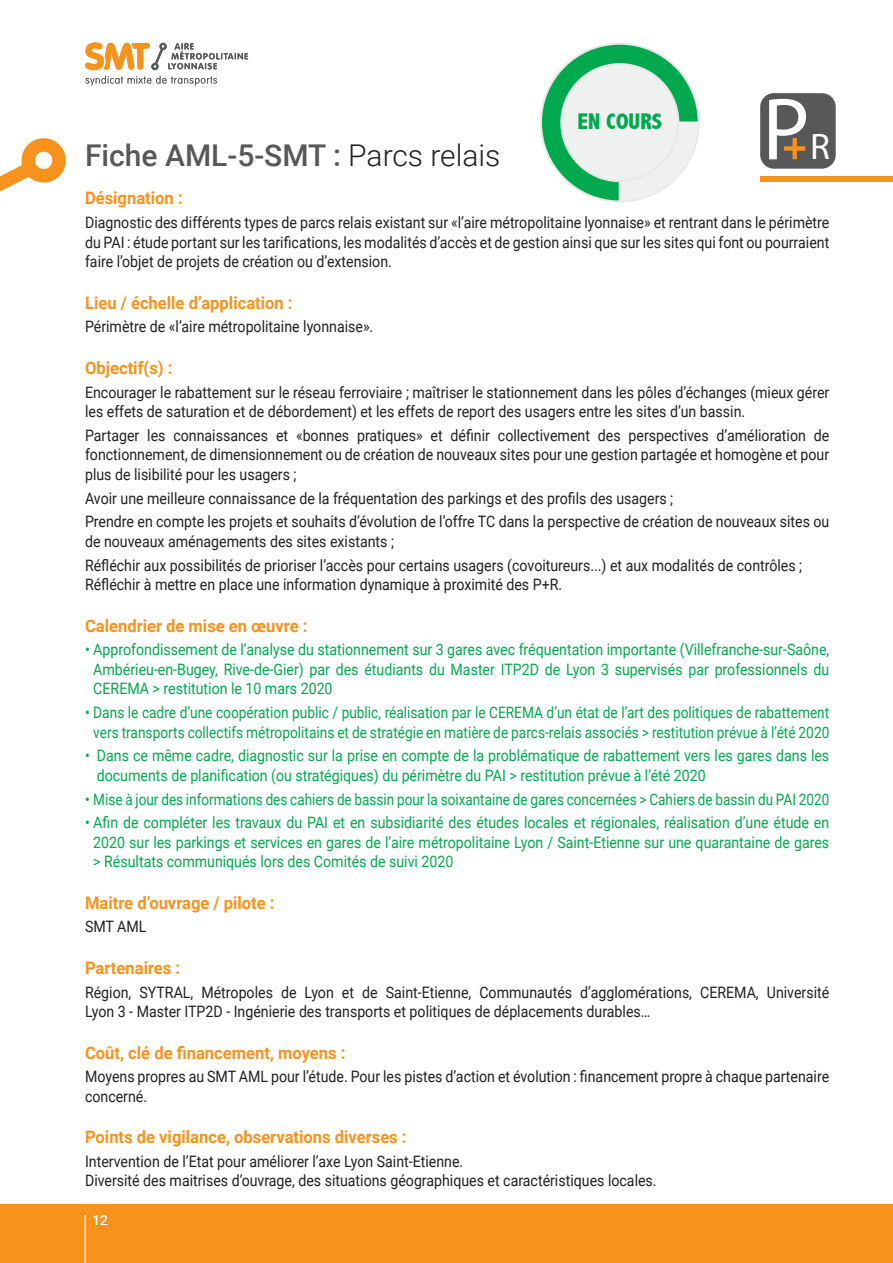
<style>
.page{position:relative;width:893px;height:1263px;background:#fff}
.page>*{position:absolute;margin:0;border:0;box-sizing:border-box;transform-origin:0 0}
.t1{font:89.1px "Myriad Pro";color:#fff}
.t2{font:37.05px "Myriad Pro";color:#fff}
.t3{font:500 30px "Roboto";color:#57585a}
.t4{font:800 condensed 22.65px "Abadi";color:#00a94e}
.t5{font:700 17.25px "Roboto";color:#f7931d;scale:.96 1}
.t6{font:15.75px/19.5px "Roboto";color:#231f20;scale:.9 1}
.t7{font:15.75px/19.5px "Roboto";color:#00a94e;text-align:justify;scale:.9 1}
.t8{font:13.5px "Roboto";color:#fff}
.s1{font-weight:300;color:#231f20}
</style>
<div class="page">
<div style="left:0;top:1204px;width:893px;height:59px;background:#f7931d"></div>
<svg style="left:85px;top:42px;width:163px;height:44px"></svg>
<hr style="left:85px;top:1215px;width:1px;height:48px;background:#fff">
<svg style="left:540px;top:43px;width:160px;height:159px"></svg>
<svg style="left:0;top:138px;width:66px;height:54px"></svg>
<div style="left:760px;top:177px;width:133px;height:5px;background:#f7931d"></div>
<div style="left:760px;top:93px;width:76px;height:76px;background:#57585a;border-radius:14px"></div>
<div style="left:792px;top:138px;width:5px;height:21px;background:#f7931d"></div>
<div style="left:784px;top:146px;width:21px;height:5px;background:#f7931d"></div>
<h3 class="t3" style="left:85px;top:135px;width:417px">Fiche AML-5-SMT : <span class="s1">Parcs relais</span></h3>
<h3 class="t4" style="left:578px;top:109px;width:86px">EN COURS</h3>
<h1 class="t1" style="left:762px;top:74px;width:49px">P</h1>
<h2 class="t2" style="left:810px;top:123px;width:21px">R</h2>
<p class="t5" style="left:85px;top:186px;width:103px">Désignation :</p>
<p class="t6" style="left:85px;top:212px;width:829px;text-align:justify">Diagnostic des différents types de parcs relais existant sur «l’aire métropolitaine lyonnaise» et rentrant dans le périmètre du PAI : étude portant sur les tarifications, les modalités d’accès et de gestion ainsi que sur les sites qui font ou pourraient faire l’objet de projets de création ou d’extension.</p>
<p class="t5" style="left:85px;top:290px;width:218px">Lieu / échelle d’application :</p>
<p class="t6" style="left:85px;top:316px;width:322px">Périmètre de «l’aire métropolitaine lyonnaise».</p>
<p class="t5" style="left:85px;top:356px;width:93px">Objectif(s) :</p>
<p class="t6" style="left:85px;top:382px;width:828px">Encourager le rabattement sur le réseau ferroviaire ; maîtriser le stationnement dans les pôles d’échanges (mieux gérer les effets de saturation et de débordement) et les effets de report des usagers entre les sites d’un bassin.</p>
<p class="t6" style="left:85px;top:425px;width:828px;text-align:justify">Partager les connaissances et «bonnes pratiques» et définir collectivement des perspectives d’amélioration de fonctionnement, de dimensionnement ou de création de nouveaux sites pour une gestion partagée et homogène et pour plus de lisibilité pour les usagers ;</p>
<p class="t6" style="left:85px;top:485px;width:828px;line-height:23.7px">Avoir une meilleure connaissance de la fréquentation des parkings et des profils des usagers ;<br>Prendre en compte les projets et souhaits d’évolution de l’offre TC dans la perspective de création de nouveaux sites ou</p>
<p class="t6" style="left:85px;top:529px;width:798px;line-height:23.7px">de nouveaux aménagements des sites existants ;<br>Réfléchir aux possibilités de prioriser l’accès pour certains usagers (covoitureurs...) et aux modalités de contrôles ;</p>
<p class="t6" style="left:85px;top:574px;width:532px">Réfléchir à mettre en place une information dynamique à proximité des P+R.</p>
<p class="t5" style="left:85px;top:613px;width:233px">Calendrier de mise en œuvre :</p>
<p class="t7" style="left:93px;top:639px;width:819px;text-indent:-8px">• Approfondissement de l’analyse du stationnement sur 3 gares avec fréquentation importante (Villefranche-sur-Saône, Ambérieu-en-Bugey, Rive-de-Gier) par des étudiants du Master ITP2D de Lyon 3 supervisés par professionnels du CEREMA &gt; restitution le 10 mars 2020</p>
<p class="t7" style="left:85px;top:702px;width:829px;text-align:center">• Dans le cadre d’une coopération public / public, réalisation par le CEREMA d’un état de l’art des politiques de rabattement vers transports collectifs métropolitains et de stratégie en matière de parcs-relais associés &gt; restitution prévue à l’été 2020</p>
<p class="t7" style="left:97px;top:745px;width:815px;text-indent:-12px">• Dans ce même cadre, diagnostic sur la prise en compte de la problématique de rabattement vers les gares dans les documents de planification (ou stratégiques) du périmètre du PAI &gt; restitution prévue à l’été 2020</p>
<p class="t7" style="left:85px;top:789px;width:828px">• Mise à jour des informations des cahiers de bassin pour la soixantaine de gares concernées &gt; Cahiers de bassin du PAI 2020</p>
<p class="t7" style="left:93px;top:812px;width:819px;text-indent:-8px">• Afin de compléter les travaux du PAI et en subsidiarité des études locales et régionales, réalisation d’une étude en 2020 sur les parkings et services en gares de l’aire métropolitaine Lyon / Saint-Etienne sur une quarantaine de gares &gt; Résultats communiqués lors des Comités de suivi 2020</p>
<p class="t5" style="left:85px;top:890px;width:199px">Maitre d’ouvrage / pilote :</p>
<p class="t6" style="left:85px;top:916px;width:70px">SMT AML</p>
<p class="t5" style="left:85px;top:956px;width:101px">Partenaires :</p>
<p class="t6" style="left:85px;top:982px;width:828px">Région, SYTRAL, Métropoles de Lyon et de Saint-Etienne, Communautés d’agglomérations, CEREMA, Université<br>Lyon 3 - Master ITP2D - Ingénierie des transports et politiques de déplacements durables…</p>
<p class="t5" style="left:85px;top:1040px;width:273px">Coût, clé de financement, moyens :</p>
<p class="t6" style="left:85px;top:1066px;width:828px">Moyens propres au SMT AML pour l’étude. Pour les pistes d’action et évolution : financement propre à chaque partenaire concerné.</p>
<p class="t5" style="left:85px;top:1125px;width:336px">Points de vigilance, observations diverses :</p>
<p class="t6" style="left:85px;top:1151px;width:637px">Intervention de l’Etat pour améliorer l’axe Lyon Saint-Etienne.<br>Diversité des maitrises d’ouvrage, des situations géographiques et caractéristiques locales.</p>
<p class="t8" style="left:92px;top:1210px;width:17px">12</p>
</div>
